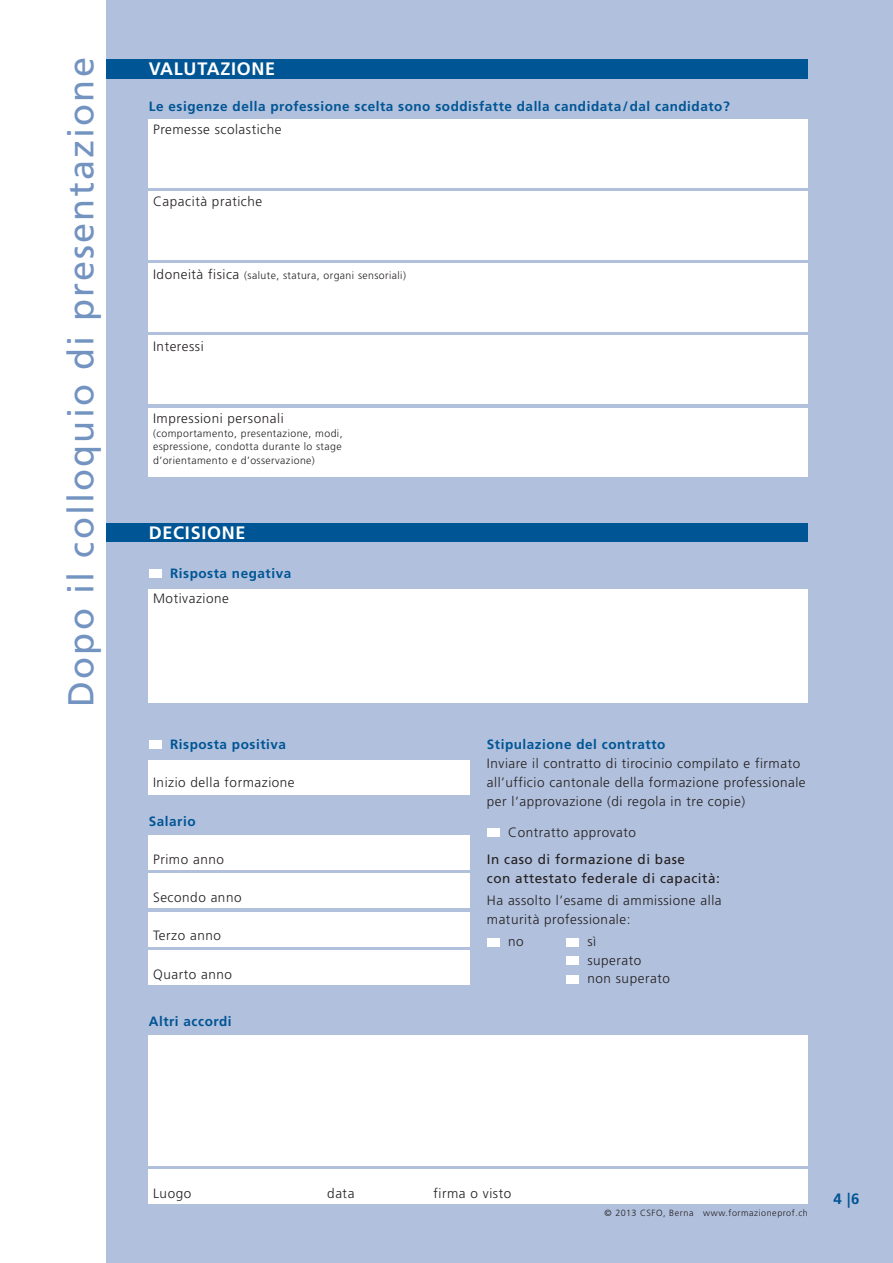
<style>
.page{position:relative;width:893px;height:1263px;background:#fff}
.page>*{position:absolute;margin:0;border:0;box-sizing:border-box;transform-origin:0 0}
.t1{font:36px "Frutiger LT";letter-spacing:.06em;color:#7393c1}
.t2{font:700 18px "Frutiger LT";letter-spacing:.04em;color:#fff}
.t3{font:700 15px "Frutiger LT";color:#005595}
.t4{font:300 13.5px/18.9px "Frutiger LT";letter-spacing:.04em;color:#231f20}
.t5{font:700 13.5px "Frutiger LT";letter-spacing:.04em;color:#005595}
.t6{font:13.5px/18.9px "Frutiger LT";letter-spacing:.04em;color:#231f20}
.t7{font:300 10.5px/13.5px "Frutiger LT";letter-spacing:.04em;color:#231f20;text-align:justify}
.t8{font:300 9px "Frutiger LT";letter-spacing:.06em;color:#231f20}
.s1{font-size:13.5px}
</style>
<div class="page">
<div style="left:106px;top:0;width:787px;height:1263px;background:#b1c0dc"></div>
<div style="left:106px;top:60px;width:702px;height:19px;background:#005595"></div>
<div style="left:149px;top:119px;width:659px;height:68px;background:#fff"></div>
<div style="left:106px;top:523px;width:702px;height:19px;background:#005595"></div>
<div style="left:149px;top:569px;width:13px;height:9px;background:#fff"></div>
<div style="left:149px;top:589px;width:659px;height:114px;background:#fff"></div>
<div style="left:149px;top:740px;width:13px;height:9px;background:#fff"></div>
<div style="left:149px;top:760px;width:321px;height:34px;background:#fff"></div>
<div style="left:149px;top:835px;width:321px;height:34px;background:#fff"></div>
<div style="left:149px;top:874px;width:321px;height:34px;background:#fff"></div>
<div style="left:149px;top:912px;width:321px;height:34px;background:#fff"></div>
<div style="left:149px;top:950px;width:321px;height:34px;background:#fff"></div>
<div style="left:487px;top:828px;width:13px;height:8px;background:#fff"></div>
<div style="left:149px;top:1169px;width:659px;height:34px;background:#fff"></div>
<div style="left:149px;top:1035px;width:659px;height:130px;background:#fff"></div>
<div style="left:149px;top:191px;width:659px;height:68px;background:#fff"></div>
<div style="left:149px;top:264px;width:659px;height:68px;background:#fff"></div>
<div style="left:149px;top:336px;width:659px;height:68px;background:#fff"></div>
<div style="left:149px;top:408px;width:659px;height:68px;background:#fff"></div>
<div style="left:487px;top:938px;width:13px;height:8px;background:#fff"></div>
<div style="left:566px;top:938px;width:13px;height:8px;background:#fff"></div>
<div style="left:566px;top:957px;width:13px;height:8px;background:#fff"></div>
<div style="left:566px;top:975px;width:13px;height:9px;background:#fff"></div>
<h1 class="t1" style="left:60px;top:707px;width:651px;rotate:-90deg">Dopo il colloquio di presentazione</h1>
<h2 class="t2" style="left:149px;top:58px;width:128px">VALUTAZIONE</h2>
<p class="t5" style="left:149px;top:98px;width:582px">Le esigenze della professione scelta sono soddisfatte dalla candidata/dal candidato?</p>
<p class="t4" style="left:153px;top:120px;width:130px">Premesse scolastiche</p>
<p class="t4" style="left:153px;top:192px;width:111px">Capacità pratiche</p>
<p class="t7" style="left:153px;top:268px;width:254px"><span class="s1">Idoneità fisica</span> (salute, statura, organi sensoriali)</p>
<p class="t4" style="left:153px;top:337px;width:52px">Interessi</p>
<p class="t4" style="left:153px;top:409px;width:132px">Impressioni personali</p>
<p class="t7" style="left:153px;top:426px;width:191px">(comportamento, presentazione, modi, espressione, condotta durante lo stage d’orientamento e d’osservazione)</p>
<h2 class="t2" style="left:149px;top:522px;width:98px">DECISIONE</h2>
<p class="t5" style="left:170px;top:565px;width:123px">Risposta negativa</p>
<p class="t4" style="left:153px;top:589px;width:77px">Motivazione</p>
<p class="t5" style="left:170px;top:736px;width:117px">Risposta positiva</p>
<p class="t4" style="left:153px;top:773px;width:143px">Inizio della formazione</p>
<p class="t5" style="left:149px;top:813px;width:48px">Salario</p>
<p class="t4" style="left:153px;top:850px;width:72px">Primo anno</p>
<p class="t4" style="left:153px;top:888px;width:90px">Secondo anno</p>
<p class="t4" style="left:153px;top:926px;width:69px">Terzo anno</p>
<p class="t4" style="left:153px;top:965px;width:80px">Quarto anno</p>
<p class="t5" style="left:149px;top:1014px;width:84px">Altri accordi</p>
<p class="t5" style="left:487px;top:736px;width:180px">Stipulazione del contratto</p>
<p class="t4" style="left:487px;top:754px;width:320px">Inviare il contratto di tirocinio compilato e firmato all’ufficio cantonale della formazione professionale per l‘approvazione (di regola in tre copie)</p>
<p class="t4" style="left:508px;top:823px;width:129px">Contratto approvato</p>
<p class="t6" style="left:487px;top:850px;width:234px">In caso di formazione di base<br>con attestato federale di capacità:</p>
<p class="t4" style="left:487px;top:891px;width:236px">Ha assolto l’esame di ammissione alla maturità professionale:</p>
<p class="t4" style="left:508px;top:932px;width:17px">no</p>
<p class="t4" style="left:587px;top:932px;width:84px">sì<br>superato<br>non superato</p>
<p class="t4" style="left:153px;top:1184px;width:40px">Luogo</p>
<p class="t4" style="left:327px;top:1184px;width:29px">data</p>
<p class="t4" style="left:433px;top:1184px;width:79px">firma o visto</p>
<p class="t8" style="left:605px;top:1207px;width:205px">© 2013 CSFO, Berna www.formazioneprof.ch</p>
<p class="t3" style="left:833px;top:1190px;width:27px">4 |6</p>
</div>
